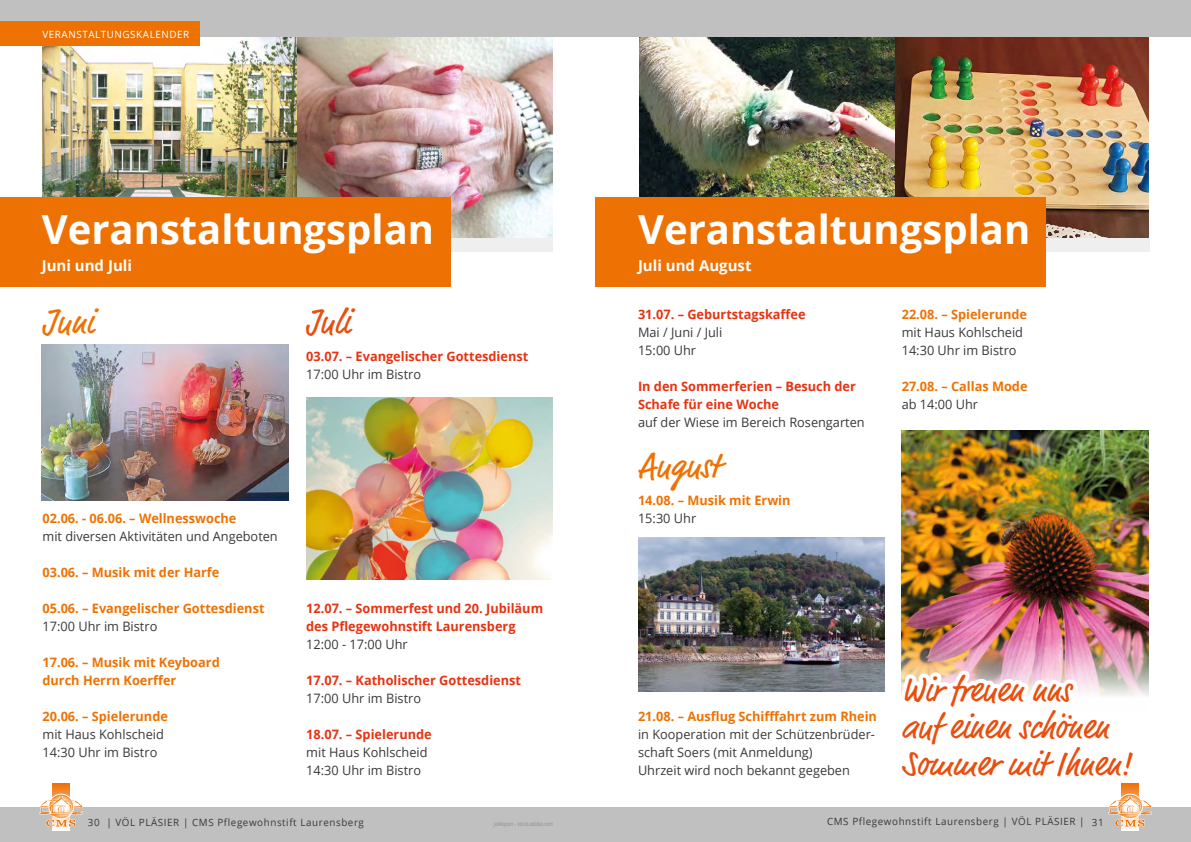
<style>
.page{position:relative;width:1191px;height:842px;background:#fff}
.page>*{position:absolute;margin:0;border:0;box-sizing:border-box;transform-origin:0 0}
.t1{font:700 40px "Open Sans";color:#fff}
.t2{font:35px/37px "Market Pro";color:#e94e0f}
.t3{font:35px "Market Pro";color:#ee7203}
.t4{font:700 15px "Open Sans";color:#fff}
.t5{font:13px/18px "Open Sans";color:#3a3938}
.t6{font:700 13px/18px "Open Sans";color:#ee7203}
.t7{font:700 13px/18px "Open Sans";color:#e63312}
.t8{font:10px "Open Sans";letter-spacing:.06em;color:#3a3938}
.t9{font:10px "Open Sans";letter-spacing:.06em;color:#fff}
.t10{font:italic 6px "Open Sans";color:#919090;scale:.8 1}
</style>
<div class="page">
<div style="left:0;top:807px;width:1191px;height:35px;background:#c1c0c0"></div>
<img style="left:43px;top:36px;width:255px;height:161px">
<img style="left:298px;top:36px;width:255px;height:202px">
<img style="left:894px;top:36px;width:254px;height:202px">
<img style="left:639px;top:36px;width:255px;height:161px">
<div style="left:0;top:0;width:1191px;height:36px;background:#c1c0c0"></div>
<svg style="left:53px;top:784px;width:17px;height:46px"></svg>
<div style="left:49px;top:794px;width:25px;height:25px;border:1px solid #fff;border-radius:50%"></div>
<svg style="left:39px;top:796px;width:44px;height:31px"></svg>
<img style="left:901px;top:431px;width:247px;height:234px">
<div style="left:6px;top:238px;width:547px;height:13px;background:#efefef"></div>
<div style="left:602px;top:238px;width:547px;height:13px;background:#efefef"></div>
<div style="left:0;top:197px;width:451px;height:90px;background:#ee7203"></div>
<div style="left:595px;top:197px;width:451px;height:90px;background:#ee7203"></div>
<div style="left:0;top:22px;width:199px;height:24px;background:#ee7203"></div>
<img style="left:42px;top:344px;width:246px;height:156px">
<img style="left:306px;top:398px;width:247px;height:182px">
<img style="left:638px;top:538px;width:246px;height:153px">
<svg style="left:901px;top:665px;width:251px;height:166px"></svg>
<p class="t9" style="left:43px;top:27px;width:148px">VERANSTALTUNGSKALENDER</p>
<h1 class="t1" style="left:42px;top:201px;width:394px">Veranstaltungsplan</h1>
<h1 class="t1" style="left:638px;top:201px;width:394px">Veranstaltungsplan</h1>
<p class="t4" style="left:42px;top:255px;width:92px">Juni und Juli</p>
<p class="t4" style="left:638px;top:255px;width:115px">Juli und August</p>
<h2 class="t3" style="left:43px;top:298px;width:53px">Juni</h2>
<h2 class="t2" style="left:306px;top:305px;width:45px">Juli</h2>
<p class="t7" style="left:306px;top:347px;width:223px">03.07. – Evangelischer Gottesdienst</p>
<p class="t5" style="left:306px;top:365px;width:116px">17:00 Uhr im Bistro</p>
<p class="t6" style="left:43px;top:509px;width:195px">02.06. - 06.06. – Wellnesswoche</p>
<p class="t5" style="left:43px;top:527px;width:237px">mit diversen Aktivitäten und Angeboten</p>
<p class="t6" style="left:43px;top:563px;width:178px">03.06. – Musik mit der Harfe</p>
<p class="t6" style="left:43px;top:599px;width:223px">05.06. – Evangelischer Gottesdienst</p>
<p class="t5" style="left:43px;top:617px;width:116px">17:00 Uhr im Bistro</p>
<p class="t6" style="left:43px;top:653px;width:179px">17.06. – Musik mit Keyboard durch Herrn Koerffer</p>
<p class="t6" style="left:43px;top:707px;width:127px">20.06. – Spielerunde</p>
<p class="t5" style="left:43px;top:725px;width:123px">mit Haus Kohlscheid<br>14:30 Uhr im Bistro</p>
<p class="t7" style="left:306px;top:599px;width:238px">12.07. – Sommerfest und 20. Jubiläum des Pflegewohnstift Laurensberg</p>
<p class="t5" style="left:306px;top:635px;width:103px">12:00 - 17:00 Uhr</p>
<p class="t7" style="left:306px;top:671px;width:216px">17.07. – Katholischer Gottesdienst</p>
<p class="t5" style="left:306px;top:689px;width:116px">17:00 Uhr im Bistro</p>
<p class="t7" style="left:306px;top:725px;width:127px">18.07. – Spielerunde</p>
<p class="t5" style="left:306px;top:743px;width:123px">mit Haus Kohlscheid<br>14:30 Uhr im Bistro</p>
<p class="t7" style="left:638px;top:305px;width:169px">31.07. – Geburtstagskaffee</p>
<p class="t5" style="left:638px;top:323px;width:86px">Mai / Juni / Juli<br>15:00 Uhr</p>
<p class="t7" style="left:638px;top:377px;width:219px">In den Sommerferien – Besuch der<br>Schafe für eine Woche</p>
<p class="t5" style="left:638px;top:413px;width:228px">auf der Wiese im Bereich Rosengarten</p>
<h2 class="t3" style="left:638px;top:442px;width:83px">August</h2>
<p class="t6" style="left:638px;top:491px;width:154px">14.08. – Musik mit Erwin</p>
<p class="t5" style="left:638px;top:509px;width:60px">15:30 Uhr</p>
<p class="t6" style="left:901px;top:305px;width:127px">22.08. – Spielerunde</p>
<p class="t5" style="left:901px;top:323px;width:123px">mit Haus Kohlscheid<br>14:30 Uhr im Bistro</p>
<p class="t6" style="left:901px;top:377px;width:127px">27.08. – Callas Mode</p>
<p class="t5" style="left:901px;top:395px;width:78px">ab 14:00 Uhr</p>
<p class="t6" style="left:638px;top:707px;width:240px">21.08. – Ausflug Schifffahrt zum Rhein</p>
<p class="t5" style="left:638px;top:725px;width:238px">in Kooperation mit der Schützenbrüder&shy;schaft Soers (mit Anmeldung)<br>Uhrzeit wird noch bekannt gegeben</p>
<h2 class="t2" style="left:901px;top:673px;width:231px">Wir freuen nns<br>auf einen schönen<br>Sommer mit Ihnen!</h2>
<p class="t8" style="left:88px;top:815px;width:277px">30 | VÖL PLÄSIER | CMS Pflegewohnstift Laurensberg</p>
<p class="t8" style="left:827px;top:814px;width:278px">CMS Pflegewohnstift Laurensberg | VÖL PLÄSIER | 31</p>
<p class="t10" style="left:494px;top:820px;width:75px">jakkapan - stock.adobe.com</p>
</div>
